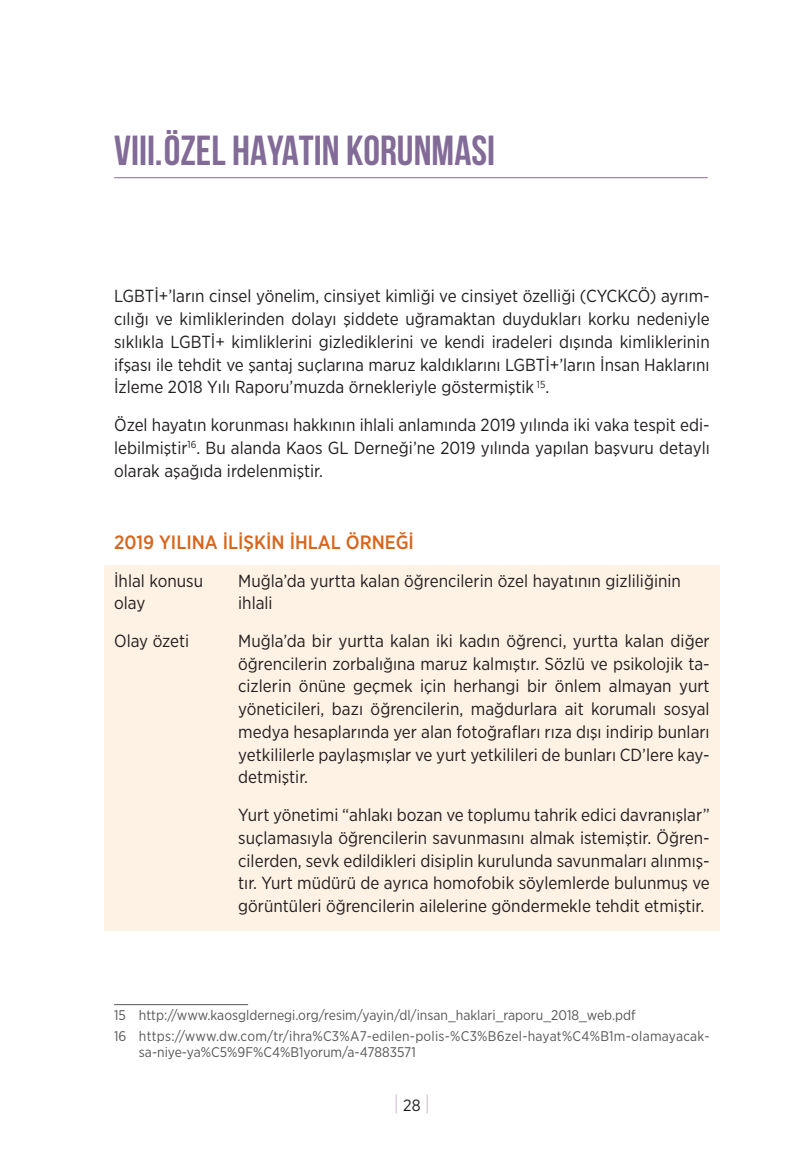
<style>
.page{position:relative;width:809px;height:1171px;background:#fff}
.page>*{position:absolute;margin:0;border:0;box-sizing:border-box;transform-origin:0 0}
.baslık{font:700 42px "Bebas Neue";color:#836b98}
.t1{font:100 21px "Gotham Narrow";color:#836b98}
.altbaslık{font:500 19.25px "Gotham Narrow";color:#d8651b}
.standart{font:17.5px/22.8px "Gotham Narrow";color:#231f20;text-align:justify}
.dipnot{font:14px/15.8px "Gotham Narrow";color:#57585a}
.s1{font-weight:400;font-size:16.28px;color:#231f20}
</style>
<div class="page">
<div style="left:104px;top:566px;width:615px;height:365px;background:#fef2e4"></div>
<hr style="left:114px;top:177px;width:593px;height:1px;background:#836b98">
<hr style="left:114px;top:1004px;width:134px;height:1px;background:#57585a">
<p class="baslık" style="left:114px;top:128px;width:382px">VIII.ÖZEL HAYATIN KORUNMASI</p>
<p class="standart" style="left:114px;top:284px;width:597px">LGBTİ+’ların cinsel yönelim, cinsiyet kimliği ve cinsiyet özelliği (CYCKCÖ) ayrım&shy;cılığı ve kimliklerinden dolayı şiddete uğramaktan duydukları korku nedeniyle sıklıkla LGBTİ+ kimliklerini gizlediklerini ve kendi iradeleri dışında kimliklerinin ifşası ile tehdit ve şantaj suçlarına maruz kaldıklarını LGBTİ+’ların İnsan Haklarını İzleme 2018 Yılı Raporu’muzda örnekleriyle göstermiştik <sup>15</sup>.</p>
<p class="standart" style="left:114px;top:413px;width:597px">Özel hayatın korunması hakkının ihlali anlamında 2019 yılında iki vaka tespit edi&shy;lebilmiştir<sup>16</sup>. Bu alanda Kaos GL Derneği’ne 2019 yılında yapılan başvuru detaylı olarak aşağıda irdelenmiştir.</p>
<p class="altbaslık" style="left:114px;top:530px;width:301px">2019 YILINA İLİŞKİN İHLAL ÖRNEĞİ</p>
<p class="standart" style="left:114px;top:569px;width:90px">İhlal konusu</p>
<p class="standart" style="left:238px;top:569px;width:444px">Muğla’da yurtta kalan öğrencilerin özel hayatının gizliliğinin</p>
<p class="standart" style="left:114px;top:591px;width:33px">olay</p>
<p class="standart" style="left:238px;top:591px;width:36px">ihlali</p>
<p class="standart" style="left:114px;top:629px;width:77px">Olay özeti</p>
<p class="standart" style="left:238px;top:629px;width:473px">Muğla’da bir yurtta kalan iki kadın öğrenci, yurtta kalan diğer öğrencilerin zorbalığına maruz kalmıştır. Sözlü ve psikolojik ta&shy;cizlerin önüne geçmek için herhangi bir önlem almayan yurt yöneticileri, bazı öğrencilerin, mağdurlara ait korumalı sosyal medya hesaplarında yer alan fotoğrafları rıza dışı indirip bunları yetkililerle paylaşmışlar ve yurt yetkilileri de bunları CD’lere kay&shy;detmiştir.</p>
<p class="standart" style="left:238px;top:803px;width:473px">Yurt yönetimi “ahlakı bozan ve toplumu tahrik edici davranışlar” suçlamasıyla öğrencilerin savunmasını almak istemiştir. Öğren&shy;cilerden, sevk edildikleri disiplin kurulunda savunmaları alınmış&shy;tır. Yurt müdürü de ayrıca homofobik söylemlerde bulunmuş ve görüntüleri öğrencilerin ailelerine göndermekle tehdit etmiştir.</p>
<p class="dipnot" style="left:114px;top:1007px;width:523px">15 http://www.kaosgldernegi.org/resim/yayin/dl/insan_haklari_raporu_2018_web.pdf</p>
<p class="dipnot" style="left:139px;top:1028px;width:572px;text-indent:-25px">16 https://www.dw.com/tr/ihra%C3%A7-edilen-polis-%C3%B6zel-hayat%C4%B1m-olamayacak&shy;sa-niye-ya%C5%9F%C4%B1yorum/a-47883571</p>
<p class="t1" style="left:394px;top:1091px;width:37px">|<span class="s1">28</span>|</p>
</div>
